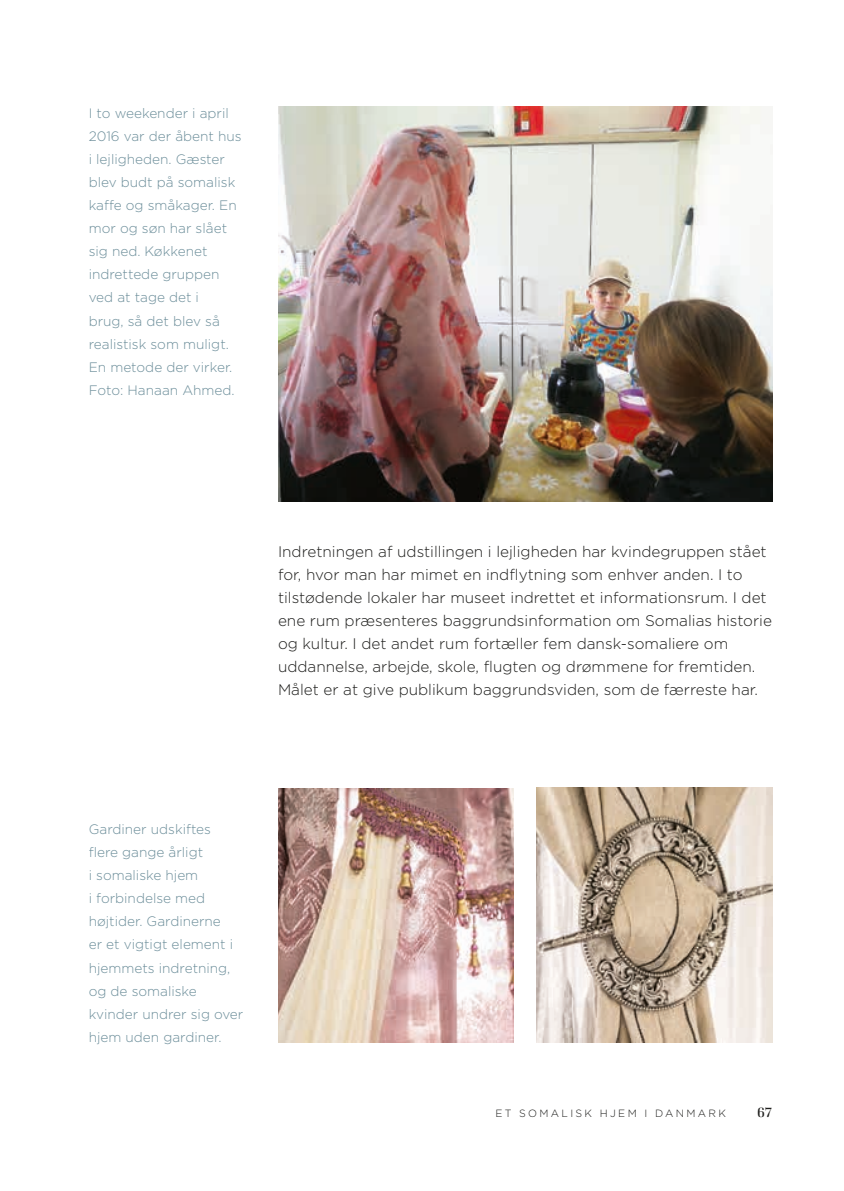
<style>
.page{position:relative;width:844px;height:1191px;background:#fff}
.page>*{position:absolute;margin:0;border:0;box-sizing:border-box;transform-origin:0 0}
.t1{font:300 15.4px/23.1px "Gotham";color:#1d1d1b}
.t2{font:600 14px "De Archie";color:#1d1d1b}
.t3{font:300 13.65px/23.1px "Gotham";color:#6b8d99}
.t4{font:300 10.5px "Gotham";letter-spacing:.22em;color:#1d1d1b}
</style>
<div class="page">
<img style="left:278px;top:107px;width:493px;height:394px">
<img style="left:278px;top:788px;width:235px;height:254px">
<img style="left:536px;top:787px;width:235px;height:255px">
<p class="t3" style="left:89px;top:101px;width:154px">I to weekender i april<br>2016 var der åbent hus i lejligheden. Gæster blev budt på somalisk kaffe og småkager. En mor og søn har slået sig ned. Køkkenet indrettede gruppen ved at tage det i<br>brug, så det blev så realistisk som muligt.<br>En metode der virker.<br>Foto: Hanaan Ahmed.</p>
<p class="t1" style="left:278px;top:539px;width:495px">Indretningen af udstillingen i lejligheden har kvindegruppen stået for, hvor man har mimet en indflytning som enhver anden. I to tilstødende lokaler har museet indrettet et informationsrum. I det ene rum præsenteres baggrundsinformation om Somalias historie og kultur. I det andet rum fortæller fem dansk-somaliere om uddannelse, arbejde, skole, flugten og drømmene for fremtiden.<br>Målet er at give publikum baggrundsviden, som de færreste har.</p>
<p class="t3" style="left:89px;top:817px;width:156px">Gardiner udskiftes flere gange årligt<br>i somaliske hjem<br>i forbindelse med højtider. Gardinerne<br>er et vigtigt element i hjemmets indretning, og de somaliske kvinder undrer sig over hjem uden gardiner.</p>
<p class="t4" style="left:495px;top:1106px;width:232px">ET SOMALISK HJEM I DANMARK</p>
<p class="t2" style="left:757px;top:1104px;width:16px">67</p>
</div>
